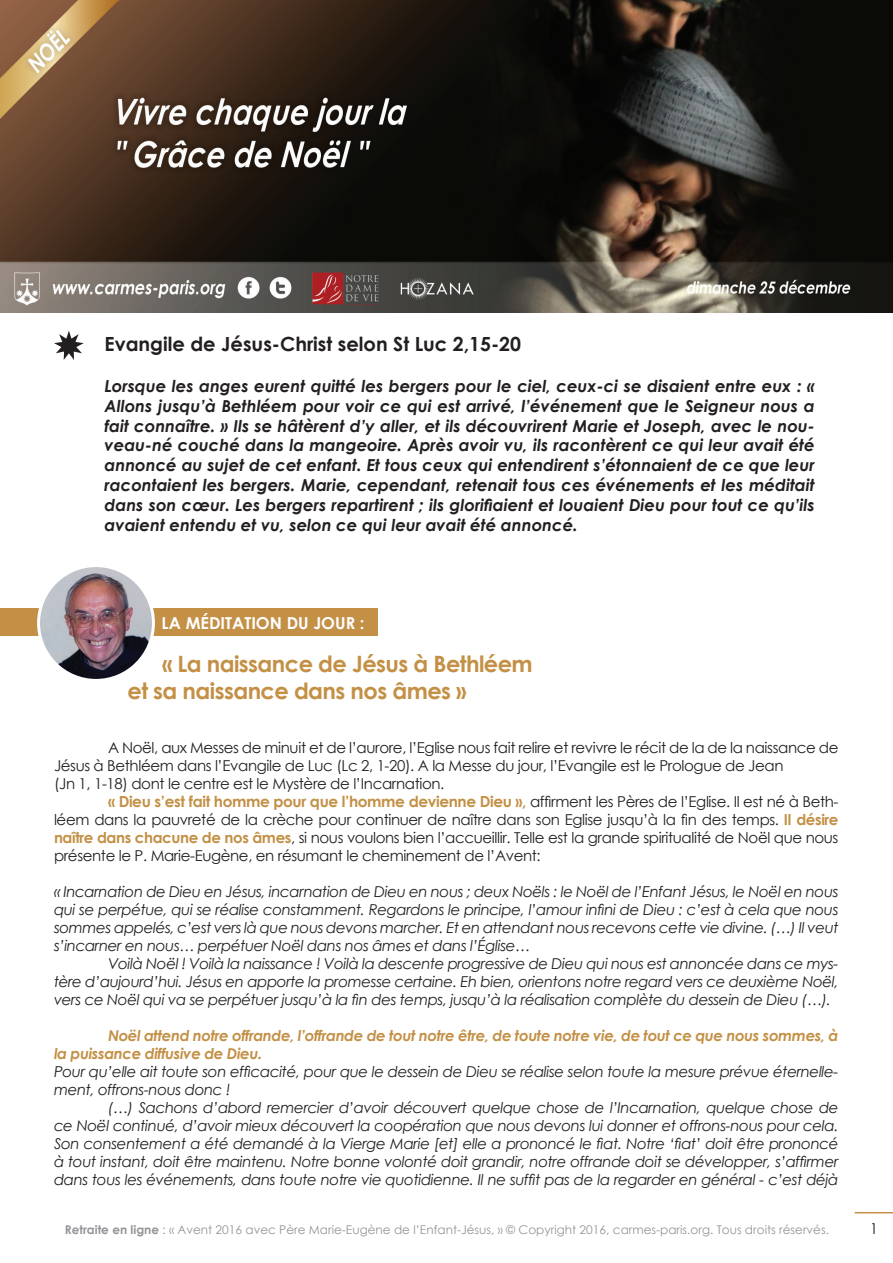
<style>
.page{position:relative;width:893px;height:1263px;background:#fff}
.page>*{position:absolute;margin:0;border:0;box-sizing:border-box;transform-origin:0 0}
.t1{font:700 22.5px/27px "Century Gothic";letter-spacing:-.025em;color:#c39046}
.t2{font:700 19.5px "Century Gothic";color:#231f20}
.t3{font:italic 700 16.5px/19.8px "Century Gothic";color:#231f20;text-align:justify}
.t4{font:700 16.5px "Century Gothic";color:#fff}
.t5{font:700 15.3px "Century Gothic";letter-spacing:-.025em;color:#c39046}
.t6{font:italic 15px/18px "Century Gothic";letter-spacing:-.025em;color:#231f20;text-align:justify}
.t7{font:15px/18px "Century Gothic";letter-spacing:-.025em;color:#231f20}
.t8{font:italic 700 15px/18px "Century Gothic";letter-spacing:-.025em;color:#c39046}
.t9{font:12px "Century Gothic";color:#939598}
.s1{font-weight:400;font-size:15px;color:#231f20}
.s2{font-weight:700;color:#c39046}
.s3{font-weight:700}
</style>
<div class="page">
<div style="left:0;top:608px;width:377px;height:28px;background:#c39046"></div>
<svg style="left:54px;top:331px;width:30px;height:29px"></svg>
<img style="left:39px;top:566px;width:114px;height:114px;border-radius:57px">
<div style="left:37px;top:564px;width:118px;height:118px;border:3px solid #fff;border-radius:50%"></div>
<img style="left:0;top:0;width:893px;height:312px">
<hr style="left:855px;top:1212px;width:38px;height:1px;background:#c39046">
<h2 class="t2" style="left:105px;top:329px;width:418px">Evangile de Jésus-Christ selon St Luc 2,15-20</h2>
<p class="t3" style="left:105px;top:375px;width:712px">Lorsque les anges eurent quitté les bergers pour le ciel, ceux-ci se disaient entre eux : « Allons jusqu’à Bethléem pour voir ce qui est arrivé, l’événement que le Seigneur nous a fait connaître. » Ils se hâtèrent d’y aller, et ils découvrirent Marie et Joseph, avec le nou&shy;veau-né couché dans la mangeoire. Après avoir vu, ils racontèrent ce qui leur avait été annoncé au sujet de cet enfant. Et tous ceux qui entendirent s’étonnaient de ce que leur racontaient les bergers. Marie, cependant, retenait tous ces événements et les méditait dans son cœur. Les bergers repartirent ; ils glorifiaient et louaient Dieu pour tout ce qu’ils avaient entendu et vu, selon ce qui leur avait été annoncé.</p>
<p class="t4" style="left:162px;top:610px;width:204px">La méditation du jour :</p>
<h1 class="t1" style="left:128px;top:649px;width:407px;text-indent:34px">« La naissance de Jésus à Bethléem et sa naissance dans nos âmes »</h1>
<p class="t7" style="left:54px;top:738px;width:786px;text-indent:54px">A Noël, aux Messes de minuit et de l’aurore, l’Eglise nous fait relire et revivre le récit de la de la naissance de<br>Jésus à Bethléem dans l’Evangile de Luc (Lc 2, 1-20). A la Messe du jour, l’Evangile est le Prologue de Jean<br>(Jn 1, 1-18) dont le centre est le Mystère de l’Incarnation.</p>
<p class="t5" style="left:108px;top:790px;width:732px">« Dieu s’est fait homme pour que l’homme devienne Dieu », <span class="s1">affirment les Pères de l’Eglise. Il est né à Beth-</span></p>
<p class="t7" style="left:54px;top:810px;width:786px;text-align:justify">léem dans la pauvreté de la crèche pour continuer de naître dans son Eglise jusqu’à la fin des temps. <span class="s2">Il désire naître dans chacune de nos âmes</span>, si nous voulons bien l’accueillir. Telle est la grande spiritualité de Noël que nous présente le P. Marie-Eugène, en résumant le cheminement de l’Avent:</p>
<p class="t6" style="left:54px;top:882px;width:786px">« Incarnation de Dieu en Jésus, incarnation de Dieu en nous ; deux Noëls : le Noël de l’Enfant Jésus, le Noël en nous qui se perpétue, qui se réalise constamment. Regardons le principe, l’amour infini de Dieu : c’est à cela que nous sommes appelés, c’est vers là que nous devons marcher. Et en attendant nous recevons cette vie divine. (…) Il veut s’incarner en nous… perpétuer Noël dans nos âmes et dans l’Église…</p>
<p class="t6" style="left:54px;top:954px;width:786px;text-indent:54px">Voilà Noël ! Voilà la naissance ! Voilà la descente progressive de Dieu qui nous est annoncée dans ce mys&shy;tère d’aujourd’hui. Jésus en apporte la promesse certaine. Eh bien, orientons notre regard vers ce deuxième Noël, vers ce Noël qui va se perpétuer jusqu’à la fin des temps, jusqu’à la réalisation complète du dessein de Dieu (…).</p>
<p class="t8" style="left:54px;top:1026px;width:786px;text-indent:54px">Noël attend notre offrande, l’offrande de tout notre être, de toute notre vie, de tout ce que nous sommes, à la puissance diffusive de Dieu.</p>
<p class="t6" style="left:54px;top:1062px;width:786px">Pour qu’elle ait toute son efficacité, pour que le dessein de Dieu se réalise selon toute la mesure prévue éternelle&shy;ment, offrons-nous donc !</p>
<p class="t6" style="left:54px;top:1098px;width:786px;text-indent:54px">(…) Sachons d’abord remercier d’avoir découvert quelque chose de l’Incarnation, quelque chose de ce Noël continué, d’avoir mieux découvert la coopération que nous devons lui donner et offrons-nous pour cela.<br>Son consentement a été demandé à la Vierge Marie [et] elle a prononcé le fiat. Notre ‘fiat’ doit être prononcé à tout instant, doit être maintenu. Notre bonne volonté doit grandir, notre offrande doit se développer, s’affirmer dans tous les événements, dans toute notre vie quotidienne. Il ne suffit pas de la regarder en général - c’est déjà</p>
<p class="t9" style="left:65px;top:1221px;width:766px"><span class="s3">Retraite en ligne</span> : « Avent 2016 avec Père Marie-Eugène de l’Enfant-Jésus, » © Copyright 2016, carmes-paris.org. Tous droits réservés.</p>
<p class="t7" style="left:870px;top:1219px;width:10px">1</p>
</div>
